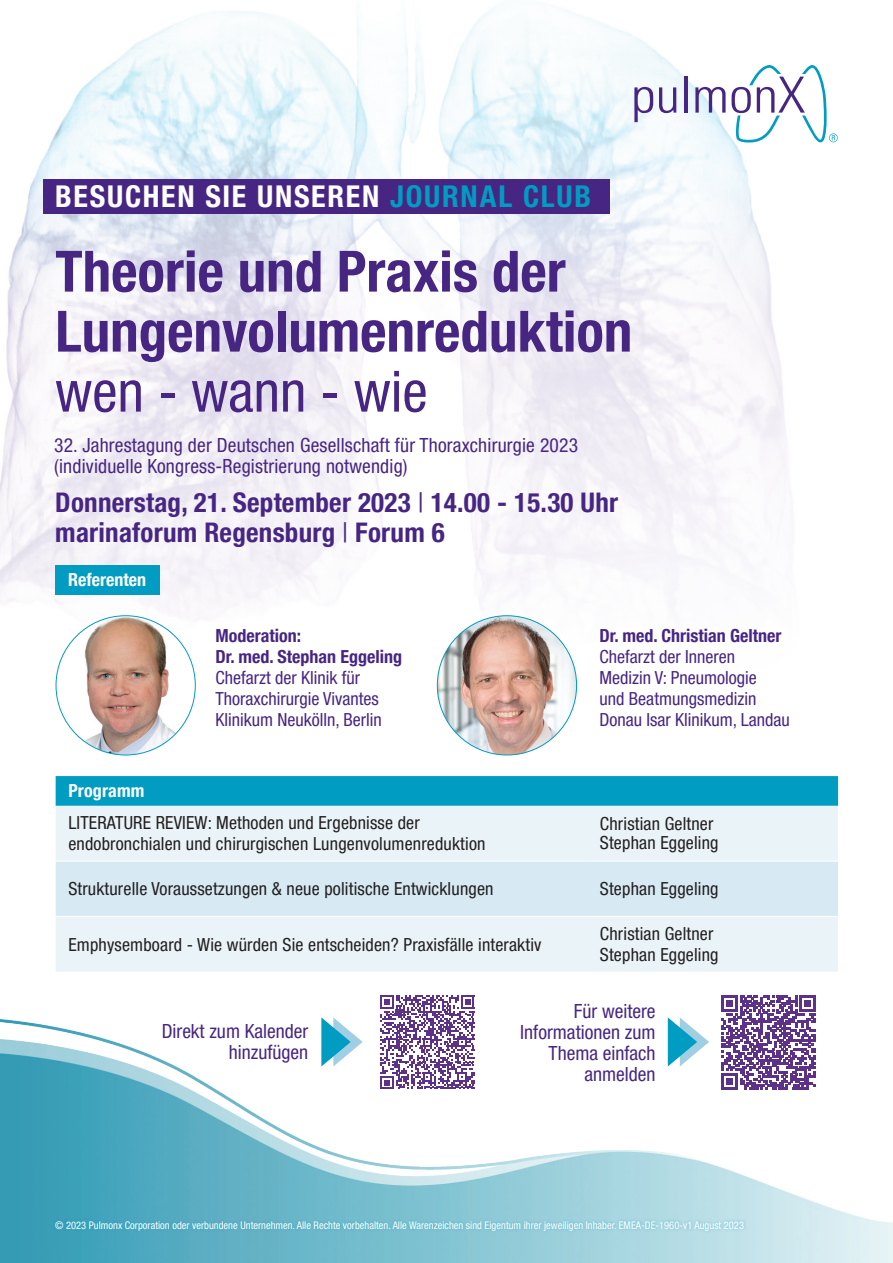
<style>
.page{position:relative;width:893px;height:1263px;background:#fff}
.page>*{position:absolute;margin:0;border:0;box-sizing:border-box;transform-origin:0 0}
.t1{font:700 condensed 57px/60px "Helvetica Neue LT Pro";color:#472683}
.t2{font:700 condensed 30px "Helvetica Neue LT Pro";letter-spacing:.06em;color:#fff}
.t3{font:700 condensed 27px/30px "Helvetica Neue LT Pro";letter-spacing:.01em;color:#472683}
.t4{font:condensed 19.5px/21px "Helvetica Neue LT Pro";letter-spacing:.01em;color:#472683;text-align:right}
.t5{font:condensed 18px/21px "Helvetica Neue LT Pro";letter-spacing:.01em;color:#231f20}
.t6{font:condensed 18px/21px "Helvetica Neue LT Pro";color:#472683}
.t7{font:700 condensed 18px "Helvetica Neue LT Pro";color:#fff}
.t8{font:700 condensed 18px "Helvetica Neue LT Pro";color:#472683}
.t9{font:condensed 10.5px "Helvetica Neue LT Pro";color:#fff}
.s1{color:#009cc2}
.s2{font-weight:400}
.s3{font-weight:700}
</style>
<div class="page">
<img style="left:0;top:1017px;width:893px;height:246px">
<img style="left:0;top:9px;width:785px;height:668px">
<div style="left:55px;top:565px;width:105px;height:30px;background:#009cc2"></div>
<div style="left:56px;top:776px;width:782px;height:30px;background:#009cc2"></div>
<div style="left:56px;top:806px;width:782px;height:166px;background:#eaf4f8"></div>
<div style="left:56px;top:862px;width:782px;height:54px;background:#d7eaf3"></div>
<hr style="left:56px;top:861px;width:531px;height:1px;background:#fff">
<hr style="left:587px;top:861px;width:251px;height:1px;background:#fff">
<hr style="left:56px;top:916px;width:531px;height:1px;background:#fff">
<hr style="left:587px;top:916px;width:251px;height:1px;background:#fff">
<div style="left:52px;top:1218px;width:695px;height:15px;background:#009cc2;opacity:.45"></div>
<svg style="left:634px;top:87px;width:19px;height:35px"></svg>
<svg style="left:659px;top:87px;width:17px;height:26px"></svg>
<hr style="left:684px;top:77px;width:4px;height:36px;background:#472683">
<svg style="left:695px;top:87px;width:31px;height:26px"></svg>
<svg style="left:732px;top:65px;width:106px;height:78px"></svg>
<img style="left:437px;top:616px;width:140px;height:139px;border-radius:70px">
<img style="left:56px;top:616px;width:139px;height:139px;border-radius:70px">
<svg style="left:321px;top:1017px;width:42px;height:49px"></svg>
<svg style="left:668px;top:1017px;width:41px;height:49px"></svg>
<div style="left:43px;top:179px;width:566px;height:35px;background:#472683"></div>
<svg style="left:380px;top:995px;width:94px;height:94px"></svg>
<svg style="left:721px;top:995px;width:95px;height:94px"></svg>
<div style="left:726px;top:1078px;width:7px;height:7px;background:#5e3188"></div>
<p class="t2" style="left:55px;top:179px;width:537px">BESUCHEN SIE UNSEREN <span class="s1">JOURNAL CLUB</span></p>
<p class="t1" style="left:55px;top:242px;width:579px">Theorie und Praxis der<br>Lungenvolumenreduktion <span class="s2">wen - wann - wie</span></p>
<p class="t4" style="left:54px;top:434px;width:525px;text-align:left">32. Jahrestagung der Deutschen Gesellschaft für Thoraxchirurgie 2023 (individuelle Kongress-Registrierung notwendig)</p>
<p class="t3" style="left:55px;top:487px;width:564px">Donnerstag, 21. September 2023 <span class="s2">|</span> 14.00 - 15.30 Uhr marinaforum Regensburg <span class="s2">|</span> Forum 6</p>
<p class="t7" style="left:68px;top:569px;width:79px">Referenten</p>
<p class="t8" style="left:215px;top:625px;width:87px">Moderation:</p>
<p class="t6" style="left:215px;top:646px;width:188px"><span class="s3">Dr. med. Stephan Eggeling<br></span>Chefarzt der Klinik für<br>Thoraxchirurgie Vivantes<br>Klinikum Neukölln, Berlin</p>
<p class="t6" style="left:600px;top:625px;width:183px"><span class="s3">Dr. med. Christian Geltner<br></span>Chefarzt der Inneren<br>Medizin V: Pneumologie und Beatmungsmedizin</p>
<p class="t6" style="left:600px;top:709px;width:192px">Donau Isar Klinikum, Landau</p>
<p class="t7" style="left:68px;top:779px;width:78px">Programm</p>
<p class="t5" style="left:68px;top:812px;width:419px">LITERATURE REVIEW: Methoden und Ergebnisse der endobronchialen und chirurgischen Lungenvolumenreduktion</p>
<p class="t5" style="left:600px;top:814px;width:120px;line-height:19.5px">Christian Geltner<br>Stephan Eggeling</p>
<p class="t5" style="left:68px;top:878px;width:427px">Strukturelle Voraussetzungen &amp; neue politische Entwicklungen</p>
<p class="t5" style="left:600px;top:878px;width:120px">Stephan Eggeling</p>
<p class="t5" style="left:68px;top:933px;width:475px">Emphysemboard - Wie würden Sie entscheiden? Praxisfälle interaktiv</p>
<p class="t5" style="left:600px;top:923px;width:120px">Christian Geltner<br>Stephan Eggeling</p>
<p class="t4" style="left:162px;top:1020px;width:148px">Direkt zum Kalender hinzufügen</p>
<p class="t4" style="left:520px;top:1000px;width:137px">Für weitere<br>Informationen zum<br>Thema einfach anmelden</p>
<p class="t9" style="left:55px;top:1219px;width:690px">© 2023 Pulmonx Corporation oder verbundene Unternehmen. Alle Rechte vorbehalten. Alle Warenzeichen sind Eigentum ihrer jeweiligen Inhaber. EMEA-DE-1960-v1 August 2023</p>
</div>
